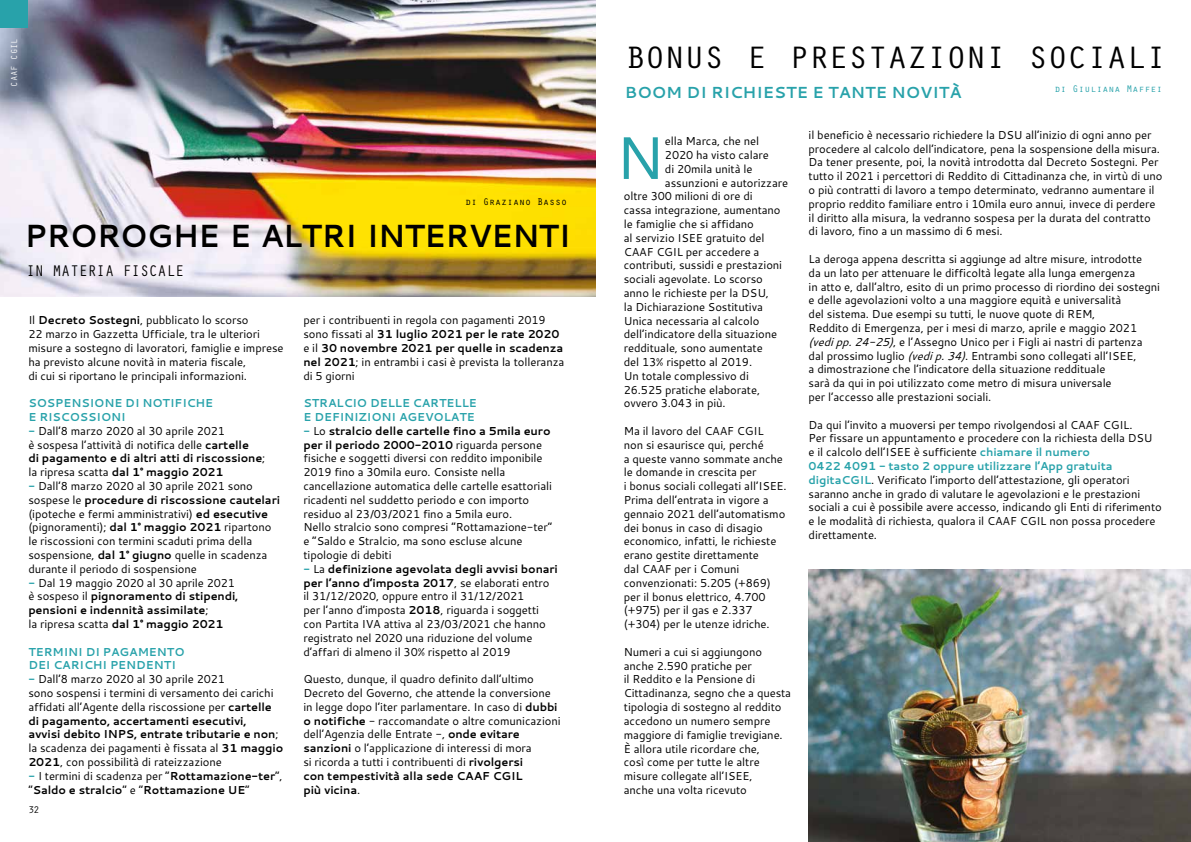
<style>
.page{position:relative;width:1191px;height:842px;background:#fff}
.page>*{position:absolute;margin:0;border:0;box-sizing:border-box;transform-origin:0 0}
.t1{font:60px "Cantarell";color:#28a2aa}
.t2{font:700 32px "Cantarell";letter-spacing:-.025em;color:#000;scale:.96 1}
.t3{font:32px "Orator Std";letter-spacing:-.05em;color:#000;scale:1.12 1}
.t4{font:700 16px "Cantarell";color:#28a2aa}
.t5{font:16px "Orator Std";letter-spacing:-.03em;color:#000;scale:.96 1}
.t6{font:11.5px/13.8px "Cantarell";letter-spacing:-.01em;color:#000}
.t7{font:700 11.5px/13.8px "Cantarell";letter-spacing:-.01em;color:#000}
.t8{font:700 11.5px/13.8px "Cantarell";letter-spacing:-.005em;color:#28a2aa}
.t9{font:10px "Orator Std";color:#000}
.t10{font:10px "Orator Std";color:#28a2aa}
.t11{font:9px "Orator Std";color:#fff}
.s1{font-weight:700}
.s2{font-weight:700;color:#28a2aa}
.s3{color:#28a2aa}
.s4{font-weight:400}
.s5{font-style:italic}
</style>
<div class="page">
<img style="left:0;top:0;width:595px;height:296px">
<div style="left:0;top:0;width:27px;height:27px;background:#28a2aa"></div>
<img style="left:808px;top:570px;width:383px;height:272px">
<p class="t11" style="left:8px;top:87px;width:50px;rotate:-90deg">CAAF CGIL</p>
<p class="t9" style="left:465px;top:194px;width:103px">di Graziano Basso</p>
<h2 class="t2" style="left:25px;top:213px;width:570px">PROROGHE E ALTRI INTERVENTI</h2>
<h3 class="t5" style="left:26px;top:259px;width:166px">IN MATERIA FISCALE</h3>
<p class="t6" style="left:28px;top:313px;width:257px">Il <span class="s1">Decreto Sostegni</span>, pubblicato lo scorso<br>22 marzo in Gazzetta Ufficiale, tra le ulteriori misure a sostegno di lavoratori, famiglie e imprese ha previsto alcune novità in materia fiscale,<br>di cui si riportano le principali informazioni.</p>
<p class="t8" style="left:28px;top:396px;width:186px">SOSPENSIONE DI NOTIFICHE<br>E RISCOSSIONI</p>
<p class="t6" style="left:28px;top:423px;width:238px"><span class="s2">-</span> Dall’8 marzo 2020 al 30 aprile 2021<br>è sospesa l’attività di notifica delle <span class="s1">cartelle<br>di pagamento e di altri atti di riscossione</span>; la ripresa scatta <span class="s1">dal 1° maggio 2021</span></p>
<p class="t6" style="left:28px;top:479px;width:253px"><span class="s2">-</span> Dall’8 marzo 2020 al 30 aprile 2021 sono sospese le <span class="s1">procedure di riscossione cautelari </span>(ipoteche e fermi amministrativi) <span class="s1">ed esecutive </span>(pignoramenti); <span class="s1">dal 1° maggio 2021</span> ripartono le riscossioni con termini scaduti prima della sospensione, <span class="s1">dal 1° giugno</span> quelle in scadenza durante il periodo di sospensione</p>
<p class="t7" style="left:28px;top:575px;width:212px"><span class="s3">-</span> <span class="s4">Dal 19 maggio 2020 al 30 aprile 2021 è sospeso il</span> pignoramento di stipendi, pensioni e indennità assimilate<span class="s4">;<br>la ripresa scatta</span> dal 1° maggio 2021</p>
<p class="t8" style="left:28px;top:644px;width:158px">TERMINI DI PAGAMENTO<br>DEI CARICHI PENDENTI</p>
<p class="t6" style="left:28px;top:672px;width:256px"><span class="s2">-</span> Dall’8 marzo 2020 al 30 aprile 2021<br>sono sospensi i termini di versamento dei carichi affidati all’Agente della riscossione per <span class="s1">cartelle di pagamento, accertamenti esecutivi,<br>avvisi debito INPS, entrate tributarie e non</span>; la scadenza dei pagamenti è fissata al <span class="s1">31 maggio 2021</span>, con possibilità di rateizzazione</p>
<p class="t7" style="left:28px;top:768px;width:256px"><span class="s3">-</span> <span class="s4">I termini di scadenza per “</span>Rottamazione-ter<span class="s4">”, “</span>Saldo e stralcio<span class="s4">” e “</span>Rottamazione UE<span class="s4">”</span></p>
<p class="t9" style="left:28px;top:803px;width:12px">32</p>
<p class="t6" style="left:303px;top:313px;width:262px">per i contribuenti in regola con pagamenti 2019 sono fissati al <span class="s1">31 luglio 2021 per le rate 2020 </span>e il <span class="s1">30 novembre 2021 per quelle in scadenza nel 2021</span>; in entrambi i casi è prevista la tolleranza di 5 giorni</p>
<p class="t8" style="left:303px;top:396px;width:175px">STRALCIO DELLE CARTELLE<br>E DEFINIZIONI AGEVOLATE</p>
<p class="t6" style="left:303px;top:423px;width:250px"><span class="s2">-</span> Lo <span class="s1">stralcio delle cartelle fino a 5mila euro per il periodo 2000-2010</span> riguarda persone fisiche e soggetti diversi con reddito imponibile 2019 fino a 30mila euro. Consiste nella cancellazione automatica delle cartelle esattoriali ricadenti nel suddetto periodo e con importo residuo al 23/03/2021 fino a 5mila euro.<br>Nello stralcio sono compresi “Rottamazione-ter” e “Saldo e Stralcio, ma sono escluse alcune tipologie di debiti</p>
<p class="t6" style="left:303px;top:561px;width:256px"><span class="s2">-</span> La <span class="s1">definizione agevolata degli avvisi bonari per l’anno d’imposta 2017</span>, se elaborati entro il 31/12/2020, oppure entro il 31/12/2021<br>per l’anno d’imposta <span class="s1">2018</span>, riguarda i soggetti con Partita IVA attiva al 23/03/2021 che hanno registrato nel 2020 una riduzione del volume d’affari di almeno il 30% rispetto al 2019</p>
<p class="t6" style="left:303px;top:672px;width:259px">Questo, dunque, il quadro definito dall’ultimo Decreto del Governo, che attende la conversione in legge dopo l’iter parlamentare. In caso di <span class="s1">dubbi o notifiche</span> - raccomandate o altre comunicazioni dell’Agenzia delle Entrate -, <span class="s1">onde evitare sanzioni</span> o l’applicazione di interessi di mora<br>si ricorda a tutti i contribuenti di <span class="s1">rivolgersi<br>con tempestività alla sede CAAF CGIL<br>più vicina</span>.</p>
<h2 class="t3" style="left:625px;top:35px;width:485px">BONUS E PRESTAZIONI SOCIALI</h2>
<h3 class="t4" style="left:625px;top:81px;width:338px">BOOM DI RICHIESTE E TANTE NOVITÀ</h3>
<p class="t10" style="left:1054px;top:81px;width:109px">di Giuliana Maffei</p>
<p class="t6" style="left:665px;top:134px;width:96px">ella Marca, che nel</p>
<p class="t6" style="left:665px;top:148px;width:105px">2020 ha visto calare</p>
<p class="t6" style="left:665px;top:161px;width:89px">di 20mila unità le</p>
<p class="t6" style="left:665px;top:175px;width:125px">assunzioni e autorizzare</p>
<p class="t6" style="left:624px;top:189px;width:130px">oltre 300 milioni di ore di</p>
<p class="t6" style="left:624px;top:203px;width:158px">cassa integrazione, aumentano</p>
<p class="t6" style="left:624px;top:217px;width:132px">le famiglie che si affidano</p>
<p class="t6" style="left:624px;top:230px;width:142px">al servizio ISEE gratuito del</p>
<p class="t6" style="left:624px;top:244px;width:137px">CAAF CGIL per accedere a</p>
<p class="t6" style="left:624px;top:258px;width:160px">contributi, sussidi e prestazioni</p>
<p class="t6" style="left:624px;top:272px;width:140px">sociali agevolate. Lo scorso</p>
<p class="t6" style="left:624px;top:286px;width:147px">anno le richieste per la DSU,</p>
<p class="t6" style="left:624px;top:299px;width:141px">la Dichiarazione Sostitutiva</p>
<p class="t6" style="left:624px;top:313px;width:137px">Unica necessaria al calcolo</p>
<p class="t6" style="left:624px;top:327px;width:155px">dell’indicatore della situazione</p>
<p class="t6" style="left:624px;top:341px;width:140px">reddituale, sono aumentate</p>
<p class="t6" style="left:624px;top:355px;width:130px">del 13% rispetto al 2019.</p>
<p class="t6" style="left:624px;top:368px;width:127px">Un totale complessivo di</p>
<p class="t6" style="left:624px;top:382px;width:138px">26.525 pratiche elaborate,</p>
<p class="t6" style="left:624px;top:396px;width:103px">ovvero 3.043 in più.</p>
<p class="t6" style="left:624px;top:424px;width:164px">Ma il lavoro del CAAF CGIL<br>non si esaurisce qui, perché<br>a queste vanno sommate anche le domande in crescita per<br>i bonus sociali collegati all’ISEE.<br>Prima dell’entrata in vigore a gennaio 2021 dell’automatismo dei bonus in caso di disagio economico, infatti, le richieste erano gestite direttamente<br>dal CAAF per i Comuni convenzionati: 5.205 (+869) per il bonus elettrico, 4.700 (+975) per il gas e 2.337 (+304) per le utenze idriche.</p>
<p class="t6" style="left:624px;top:644px;width:169px">Numeri a cui si aggiungono anche 2.590 pratiche per<br>il Reddito e la Pensione di<br>Cittadinanza, segno che a questa tipologia di sostegno al reddito accedono un numero sempre maggiore di famiglie trevigiane.<br>È allora utile ricordare che,<br>così come per tutte le altre misure collegate all’ISEE,<br>anche una volta ricevuto</p>
<h1 class="t1" style="left:615px;top:116px;width:50px">N</h1>
<p class="t6" style="left:808px;top:127px;width:355px">il beneficio è necessario richiedere la DSU all’inizio di ogni anno per procedere al calcolo dell’indicatore, pena la sospensione della misura.<br>Da tener presente, poi, la novità introdotta dal Decreto Sostegni. Per tutto il 2021 i percettori di Reddito di Cittadinanza che, in virtù di uno o più contratti di lavoro a tempo determinato, vedranno aumentare il proprio reddito familiare entro i 10mila euro annui, invece di perdere il diritto alla misura, la vedranno sospesa per la durata del contratto di lavoro, fino a un massimo di 6 mesi.</p>
<p class="t6" style="left:808px;top:252px;width:353px">La deroga appena descritta si aggiunge ad altre misure, introdotte<br>da un lato per attenuare le difficoltà legate alla lunga emergenza<br>in atto e, dall’altro, esito di un primo processo di riordino dei sostegni e delle agevolazioni volto a una maggiore equità e universalità<br>del sistema. Due esempi su tutti, le nuove quote di REM,<br>Reddito di Emergenza, per i mesi di marzo, aprile e maggio 2021 <span class="s5">(vedi pp. 24-25)</span>, e l’Assegno Unico per i Figli ai nastri di partenza dal prossimo luglio <span class="s5">(vedi p. 34)</span>. Entrambi sono collegati all’ISEE,<br>a dimostrazione che l’indicatore della situazione reddituale<br>sarà da qui in poi utilizzato come metro di misura universale<br>per l’accesso alle prestazioni sociali.</p>
<p class="t6" style="left:808px;top:417px;width:355px">Da qui l’invito a muoversi per tempo rivolgendosi al CAAF CGIL.<br>Per fissare un appuntamento e procedere con la richiesta della DSU<br>e il calcolo dell’ISEE è sufficiente <span class="s2">chiamare il numero<br>0422 4091 - tasto 2 oppure utilizzare l’App gratuita digitaCGIL</span>. Verificato l’importo dell’attestazione, gli operatori saranno anche in grado di valutare le agevolazioni e le prestazioni sociali a cui è possibile avere accesso, indicando gli Enti di riferimento e le modalità di richiesta, qualora il CAAF CGIL non possa procedere direttamente.</p>
</div>
